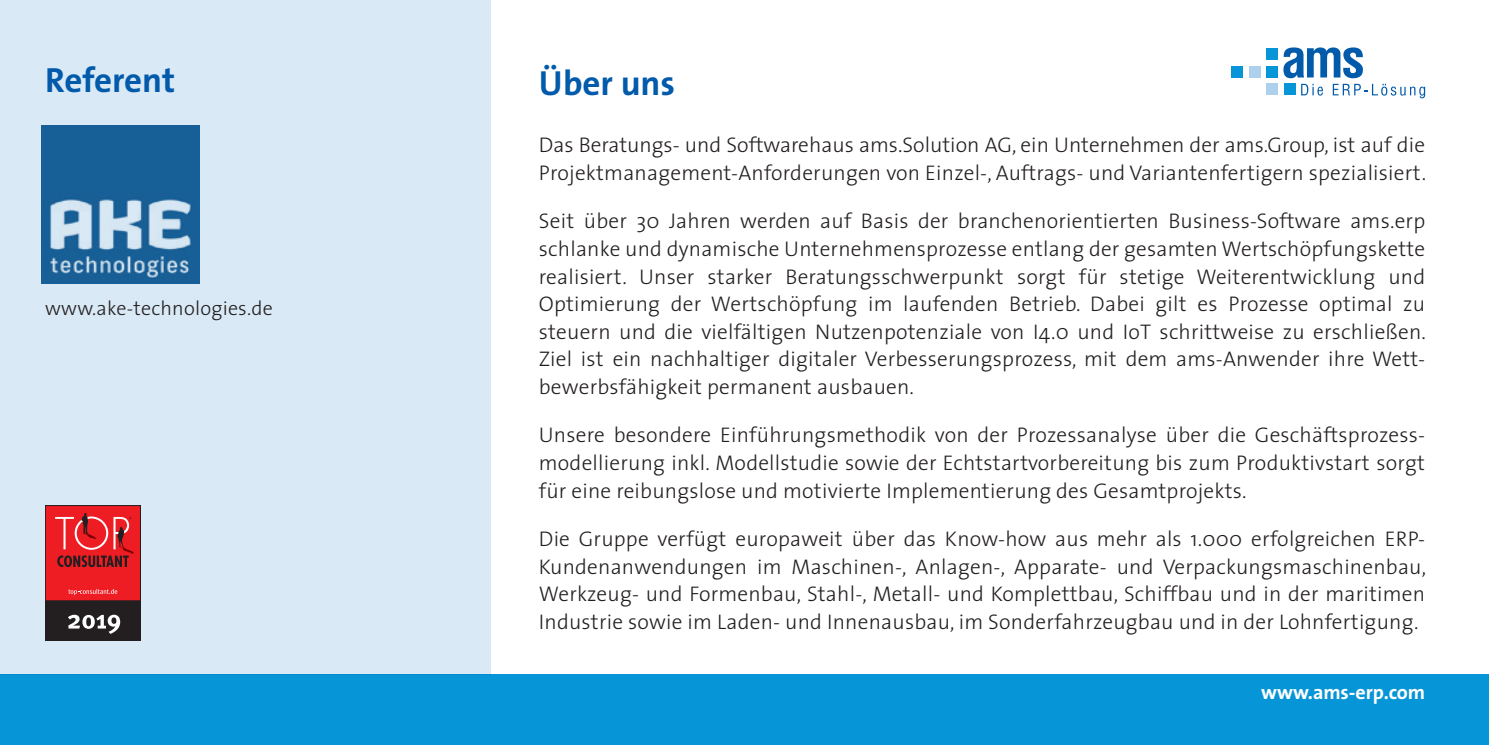
<style>
.page{position:relative;width:1489px;height:745px;background:#fff}
.page>*{position:absolute;margin:0;border:0;box-sizing:border-box;transform-origin:0 0}
.t1{font:700 35px "The Sans";color:#015aaa}
.t2{font:300 21.25px/27.5px "The Sans";letter-spacing:.01em;color:#231f20}
.t3{font:300 20px "The Sans";letter-spacing:.01em;color:#231f20}
.t4{font:700 20px "The Sans";letter-spacing:-.005em;color:#fff}
</style>
<div class="page">
<div style="left:0;top:0;width:490px;height:673px;background:#d9e9f6"></div>
<div style="left:0;top:673px;width:1488px;height:71px;background:#0695d6"></div>
<div style="left:45px;top:600px;width:96px;height:40px;background:#231f20"></div>
<svg style="left:68px;top:614px;width:52px;height:19px"></svg>
<svg style="left:45px;top:505px;width:96px;height:95px;background:#da282e"></svg>
<img style="left:42px;top:125px;width:158px;height:158px">
<hr style="left:1488px;top:0;width:1px;height:69px;background:#0695d6">
<svg style="left:1283px;top:47px;width:80px;height:31px"></svg>
<div style="left:1266px;top:48px;width:11px;height:11px;background:#0695d6"></div>
<div style="left:1231px;top:66px;width:12px;height:11px;background:#0695d6"></div>
<div style="left:1248px;top:66px;width:12px;height:11px;background:#add0ed"></div>
<div style="left:1266px;top:66px;width:11px;height:11px;background:#0695d6"></div>
<div style="left:1266px;top:83px;width:11px;height:12px;background:#add0ed"></div>
<div style="left:1283px;top:83px;width:12px;height:12px;background:#0695d6"></div>
<svg style="left:1301px;top:84px;width:21px;height:12px"></svg>
<svg style="left:1332px;top:84px;width:92px;height:14px"></svg>
<h1 class="t1" style="left:45px;top:51px;width:132px">Referent</h1>
<p class="t3" style="left:45px;top:291px;width:229px">www.ake-technologies.de</p>
<h1 class="t1" style="left:539px;top:53px;width:138px">Über uns</h1>
<p class="t2" style="left:539px;top:130px;width:888px">Das Beratungs- und Softwarehaus ams.Solution AG, ein Unternehmen der ams.Group, ist auf die<br>Projektmanagement-Anforderungen von Einzel-, Auftrags- und Variantenfertigern spezialisiert.</p>
<p class="t2" style="left:539px;top:207px;width:888px">Seit über 30 Jahren werden auf Basis der branchenorientierten Business-Software ams.erp schlanke und dynamische Unternehmensprozesse entlang der gesamten Wertschöpfungskette realisiert. Unser starker Beratungsschwerpunkt sorgt für stetige Weiterentwicklung und Optimierung der Wertschöpfung im laufenden Betrieb. Dabei gilt es Prozesse optimal zu steuern und die vielfältigen Nutzenpotenziale von I4.0 und IoT schrittweise zu erschließen.<br>Ziel ist ein nachhaltiger digitaler Verbesserungsprozess, mit dem ams-Anwender ihre Wett&shy;bewerbsfähigkeit permanent ausbauen.</p>
<p class="t2" style="left:539px;top:420px;width:887px;text-align:justify">Unsere besondere Einführungsmethodik von der Prozessanalyse über die Geschäftsprozess&shy;modellierung inkl. Modellstudie sowie der Echtstartvorbereitung bis zum Produktivstart sorgt für eine reibungslose und motivierte Implementierung des Gesamtprojekts.</p>
<p class="t2" style="left:539px;top:524px;width:888px;text-align:justify">Die Gruppe verfügt europaweit über das Know-how aus mehr als 1.000 erfolgreichen ERP-Kundenanwendungen im Maschinen-, Anlagen-, Apparate- und Verpackungsmaschinenbau, Werkzeug- und Formenbau, Stahl-, Metall- und Komplettbau, Schiffbau und in der maritimen Industrie sowie im Laden- und Innenausbau, im Sonderfahrzeugbau und in der Lohnfertigung.</p>
<p class="t4" style="left:1261px;top:675px;width:165px">www.ams-erp.com</p>
</div>
